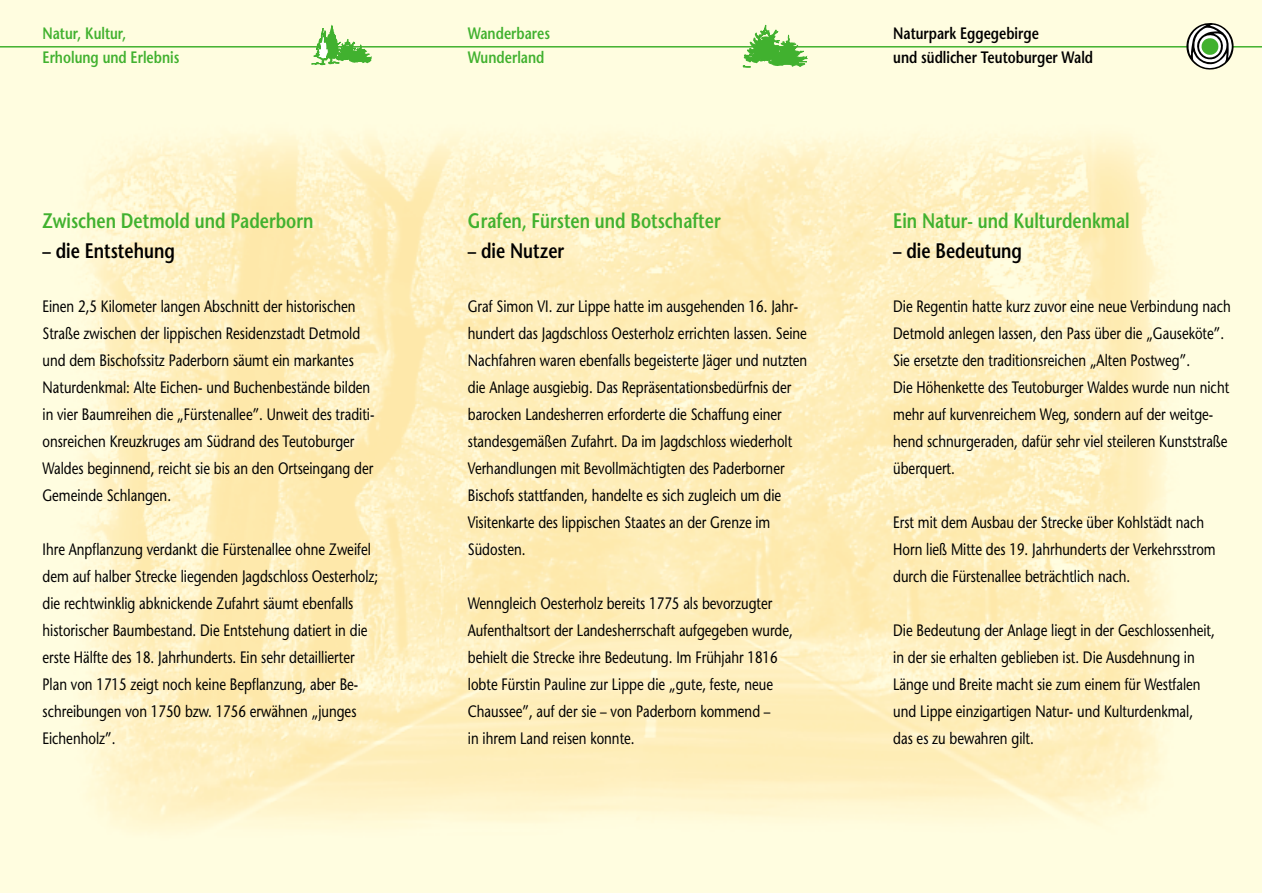
<style>
.page{position:relative;width:1262px;height:893px;background:#fff}
.page>*{position:absolute;margin:0;border:0;box-sizing:border-box;transform-origin:0 0}
.t1{font:600 21px "Stone Sans";color:#41b12f;scale:.8 1}
.t2{font:600 21px "Stone Sans";color:#000;scale:.8 1}
.t3{font:16.5px/27px "Stone Sans";color:#000;scale:.8 1}
.t4{font:600 16.5px/24px "Stone Sans";color:#41b12f;scale:.8 1}
.t5{font:600 16.5px/24px "Stone Sans";color:#000;scale:.8 1}
</style>
<div class="page">
<div style="left:0;top:0;width:1261px;height:892px;background:#fffde0"></div>
<img style="left:84px;top:137px;width:1082px;height:692px">
<hr style="left:0;top:46px;width:1261px;height:2px;background:#41b12f">
<svg style="left:311px;top:25px;width:61px;height:41px"></svg>
<svg style="left:742px;top:25px;width:66px;height:43px"></svg>
<svg style="left:1185px;top:23px;width:50px;height:47px"></svg>
<p class="t4" style="left:43px;top:23px;width:173px">Natur, Kultur,<br>Erholung und Erlebnis</p>
<p class="t5" style="left:893px;top:23px;width:251px">Naturpark Eggegebirge<br>und südlicher Teutoburger Wald</p>
<p class="t4" style="left:468px;top:23px;width:104px">Wanderbares<br>Wunderland</p>
<p class="t1" style="left:43px;top:213px;width:340px">Zwischen Detmold und Paderborn</p>
<p class="t2" style="left:43px;top:243px;width:167px">– die Entstehung</p>
<p class="t3" style="left:43px;top:295px;width:416px">Einen 2,5 Kilometer langen Abschnitt der historischen Straße zwischen der lippischen Residenzstadt Detmold und dem Bischofssitz Paderborn säumt ein markantes Naturdenkmal: Alte Eichen- und Buchenbestände bilden in vier Baumreihen die „Fürstenallee”. Unweit des traditi&shy;onsreichen Kreuzkruges am Südrand des Teutoburger Waldes beginnend, reicht sie bis an den Ortseingang der Gemeinde Schlangen.</p>
<p class="t3" style="left:43px;top:538px;width:421px">Ihre Anpflanzung verdankt die Fürstenallee ohne Zweifel dem auf halber Strecke liegenden Jagdschloss Oesterholz; die rechtwinklig abknickende Zufahrt säumt ebenfalls historischer Baumbestand. Die Entstehung datiert in die erste Hälfte des 18. Jahrhunderts. Ein sehr detaillierter Plan von 1715 zeigt noch keine Bepflanzung, aber Be&shy;schreibungen von 1750 bzw. 1756 erwähnen „junges Eichenholz”.</p>
<p class="t1" style="left:468px;top:213px;width:317px">Grafen, Fürsten und Botschafter</p>
<p class="t2" style="left:468px;top:243px;width:122px">– die Nutzer</p>
<p class="t3" style="left:468px;top:295px;width:426px">Graf Simon VI. zur Lippe hatte im ausgehenden 16. Jahr&shy;hundert das Jagdschloss Oesterholz errichten lassen. Seine Nachfahren waren ebenfalls begeisterte Jäger und nutzten die Anlage ausgiebig. Das Repräsentationsbedürfnis der barocken Landesherren erforderte die Schaffung einer standesgemäßen Zufahrt. Da im Jagdschloss wiederholt Verhandlungen mit Bevollmächtigten des Paderborner Bischofs stattfanden, handelte es sich zugleich um die Visitenkarte des lippischen Staates an der Grenze im Südosten.</p>
<p class="t3" style="left:468px;top:592px;width:408px">Wenngleich Oesterholz bereits 1775 als bevorzugter Aufenthaltsort der Landesherrschaft aufgegeben wurde, behielt die Strecke ihre Bedeutung. Im Frühjahr 1816 lobte Fürstin Pauline zur Lippe die „gute, feste, neue Chaussee”, auf der sie – von Paderborn kommend –<br>in ihrem Land reisen konnte.</p>
<p class="t1" style="left:893px;top:213px;width:297px">Ein Natur- und Kulturdenkmal</p>
<p class="t2" style="left:893px;top:243px;width:163px">– die Bedeutung</p>
<p class="t3" style="left:893px;top:295px;width:423px">Die Regentin hatte kurz zuvor eine neue Verbindung nach Detmold anlegen lassen, den Pass über die „Gauseköte”.<br>Sie ersetzte den traditionsreichen „Alten Postweg”.<br>Die Höhenkette des Teutoburger Waldes wurde nun nicht mehr auf kurvenreichem Weg, sondern auf der weitge&shy;hend schnurgeraden, dafür sehr viel steileren Kunststraße überquert.</p>
<p class="t3" style="left:893px;top:511px;width:404px">Erst mit dem Ausbau der Strecke über Kohlstädt nach<br>Horn ließ Mitte des 19. Jahrhunderts der Verkehrsstrom durch die Fürstenallee beträchtlich nach.</p>
<p class="t3" style="left:893px;top:619px;width:403px">Die Bedeutung der Anlage liegt in der Geschlossenheit, in der sie erhalten geblieben ist. Die Ausdehnung in Länge und Breite macht sie zum einem für Westfalen und Lippe einzigartigen Natur- und Kulturdenkmal, das es zu bewahren gilt.</p>
</div>
